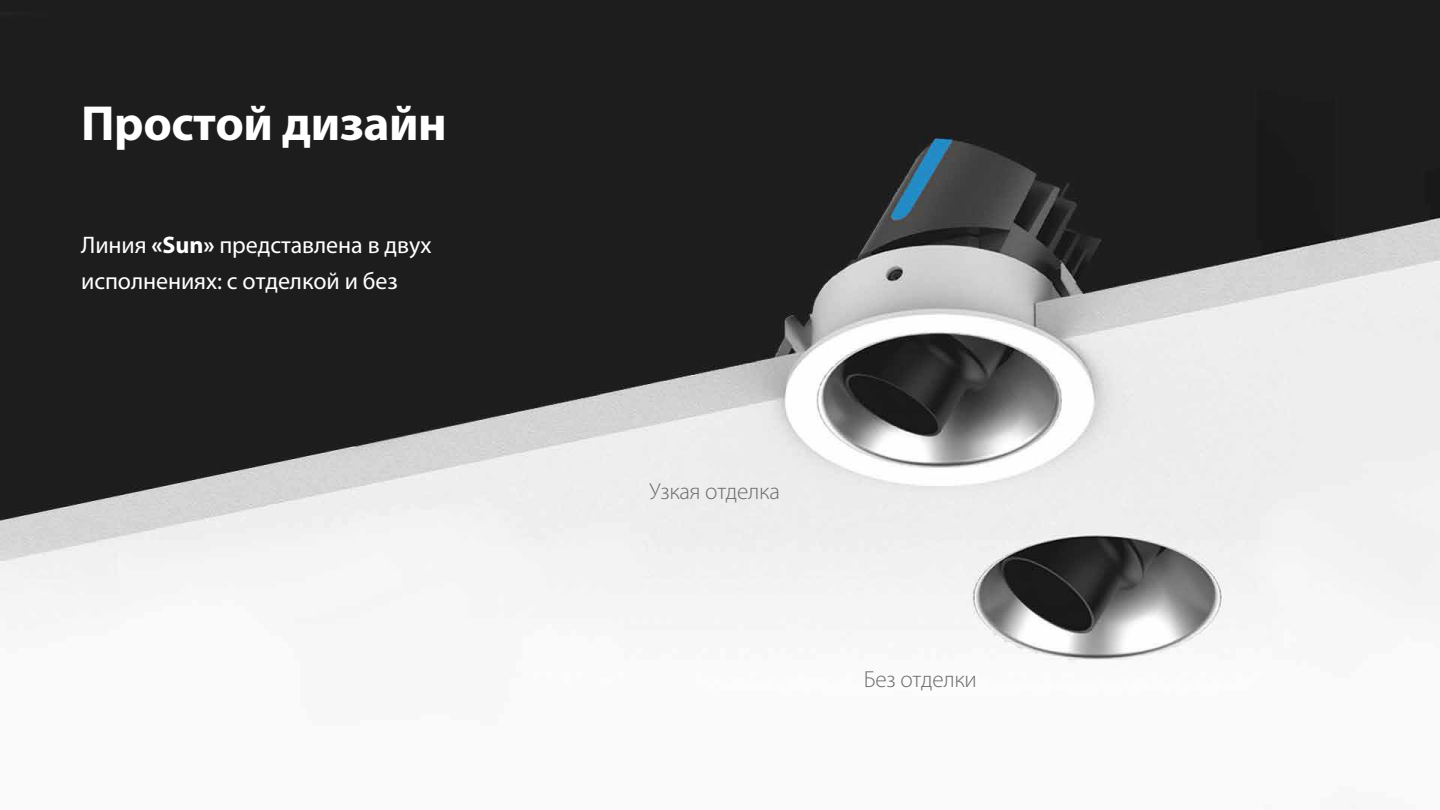
<style>
.page{position:relative;width:1440px;height:810px;background:#fff}
.page>*{position:absolute;margin:0;border:0;box-sizing:border-box;transform-origin:0 0}
.t1{font:700 49.5px "Myriad Pro";letter-spacing:-.01em;color:#fff}
.t2{font:24px/36px "Myriad Pro";letter-spacing:-.005em;color:#fff}
.t3{font:300 23.25px "Myriad Pro";letter-spacing:-.01em;color:#6d6d6d}
.s1{font-weight:700}
</style>
<div class="page">
<img style="left:0;top:0;width:1440px;height:662px">
<h1 class="t1" style="left:81px;top:91px;width:367px">Простой дизайн</h1>
<p class="t2" style="left:81px;top:227px;width:352px">Линия <span class="s1">«Sun»</span> представлена в двух исполнениях: с отделкой и без</p>
<p class="t3" style="left:649px;top:477px;width:132px">Узкая отделка</p>
<p class="t3" style="left:864px;top:665px;width:115px">Без отделки</p>
</div>
